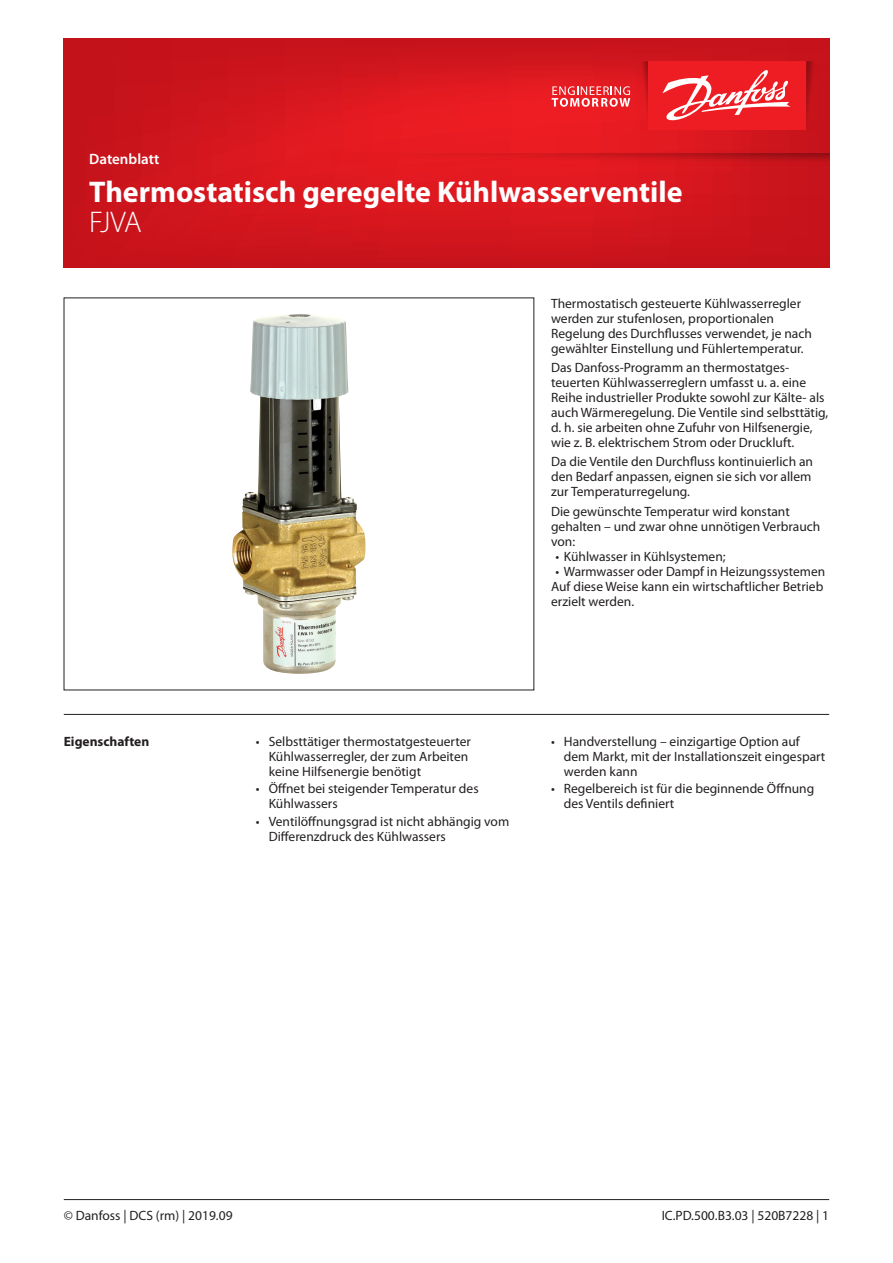
<style>
.page{position:relative;width:893px;height:1263px;background:#fff}
.page>*{position:absolute;margin:0;border:0;box-sizing:border-box;transform-origin:0 0}
.t1{font:700 30px "Myriad Pro";color:#fff}
.t2{font:300 30px "Myriad Pro";color:#fff}
.t3{font:600 15px "Myriad Pro";color:#fff}
.t4{font:13.5px/15px "Myriad Pro";color:#231f20}
.t5{font:700 13.5px "Myriad Pro";color:#231f20}
</style>
<div class="page">
<hr style="left:64px;top:714px;width:765px;height:1px;background:#231f20">
<svg style="left:64px;top:38px;width:765px;height:230px;background:#d3151d"></svg>
<svg style="left:806px;top:61px;width:13px;height:69px"></svg>
<svg style="left:636px;top:61px;width:12px;height:69px"></svg>
<div style="left:648px;top:61px;width:158px;height:69px;background:#ee1d23"></div>
<svg style="left:552px;top:86px;width:78px;height:21px;background:#f0696d"></svg>
<svg style="left:662px;top:70px;width:128px;height:51px"></svg>
<svg style="left:332px;top:153px;width:497px;height:13px;background:#d4171d"></svg>
<hr style="left:64px;top:1199px;width:765px;height:1px;background:#231f20">
<img style="left:232px;top:314px;width:133px;height:360px">
<p class="t3" style="left:89px;top:151px;width:71px">Datenblatt</p>
<h1 class="t1" style="left:89px;top:175px;width:595px">Thermostatisch geregelte Kühlwasserventile</h1>
<h1 class="t2" style="left:89px;top:206px;width:54px">FJVA</h1>
<p class="t4" style="left:551px;top:296px;width:262px">Thermostatisch gesteuerte Kühlwasserregler werden zur stufenlosen, proportionalen Regelung des Durchflusses verwendet, je nach gewählter Einstellung und Fühlertemperatur.</p>
<p class="t4" style="left:551px;top:360px;width:279px">Das Danfoss-Programm an thermostatges&shy;teuerten Kühlwasserreglern umfasst u. a. eine Reihe industrieller Produkte sowohl zur Kälte- als auch Wärmeregelung. Die Ventile sind selbsttätig, d. h. sie arbeiten ohne Zufuhr von Hilfsenergie, wie z. B. elektrischem Strom oder Druckluft.</p>
<p class="t4" style="left:551px;top:455px;width:263px;text-align:justify">Da die Ventile den Durchfluss kontinuierlich an den Bedarf anpassen, eignen sie sich vor allem zur Temperaturregelung.</p>
<p class="t4" style="left:551px;top:504px;width:271px">Die gewünschte Temperatur wird konstant gehalten – und zwar ohne unnötigen Verbrauch von:</p>
<p class="t4" style="left:555px;top:549px;width:172px">• Kühlwasser in Kühlsystemen;</p>
<p class="t4" style="left:551px;top:564px;width:276px;text-indent:4px">• Warmwasser oder Dampf in Heizungssystemen<br>Auf diese Weise kann ein wirtschaftlicher Betrieb erzielt werden.</p>
<p class="t5" style="left:64px;top:734px;width:87px">Eigenschaften</p>
<p class="t4" style="left:269px;top:734px;width:204px;text-indent:-13px">• Selbsttätiger thermostatgesteuerter<br>Kühlwasserregler, der zum Arbeiten keine Hilfsenergie benötigt</p>
<p class="t4" style="left:269px;top:782px;width:211px;text-indent:-13px">• Öffnet bei steigender Temperatur des<br>Kühlwassers</p>
<p class="t4" style="left:269px;top:814px;width:242px;text-indent:-13px">• Ventilöffnungsgrad ist nicht abhängig vom<br>Differenzdruck des Kühlwassers</p>
<p class="t4" style="left:564px;top:734px;width:263px;text-indent:-13px">• Handverstellung – einzigartige Option auf dem Markt, mit der Installationszeit eingespart werden kann</p>
<p class="t4" style="left:564px;top:782px;width:252px;text-indent:-13px">• Regelbereich ist für die beginnende Öffnung des Ventils definiert</p>
<p class="t4" style="left:64px;top:1209px;width:170px">© Danfoss | DCS (rm) | 2019.09</p>
<p class="t4" style="left:662px;top:1209px;width:169px">IC.PD.500.B3.03 | 520B7228 | 1</p>
</div>
